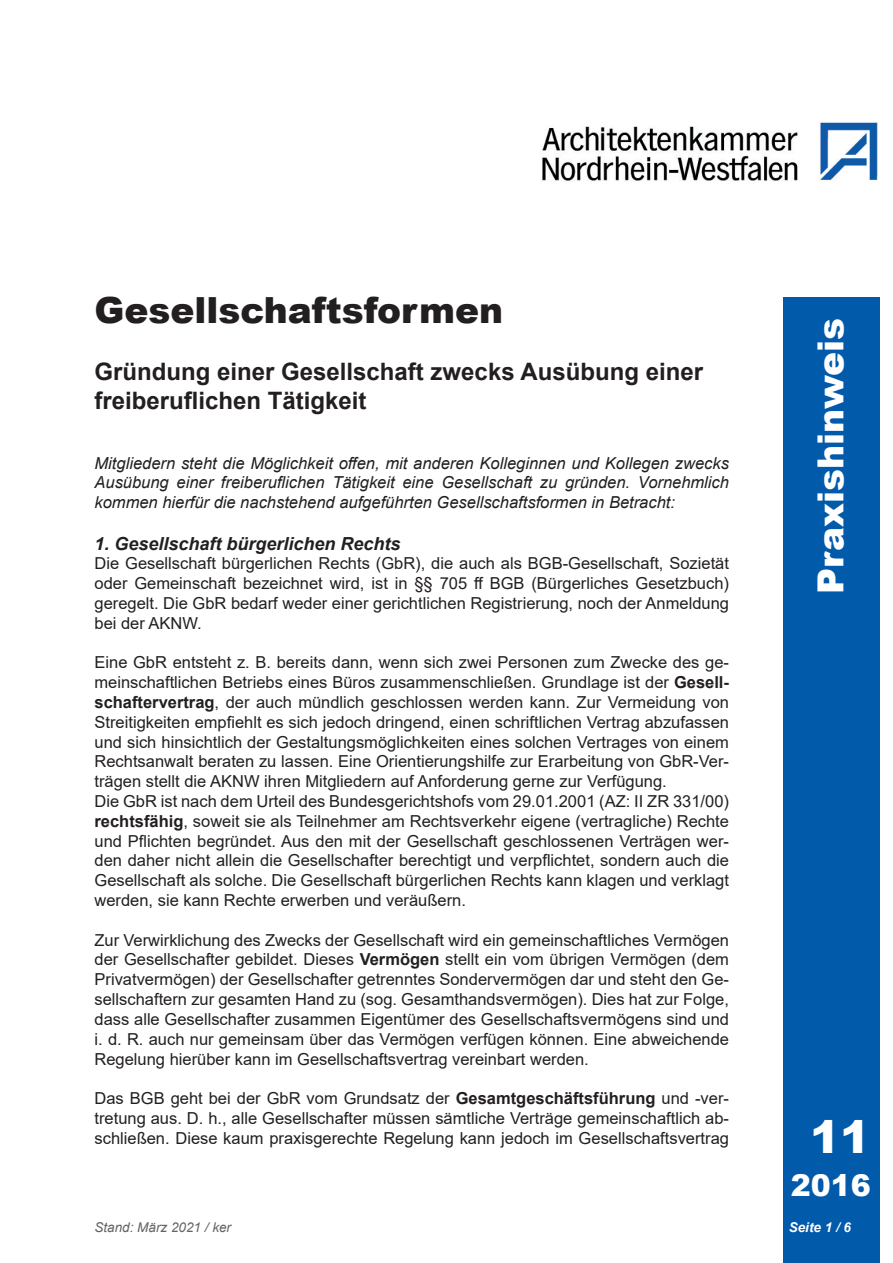
<style>
.page{position:relative;width:893px;height:1263px;background:#fff}
.page>*{position:absolute;margin:0;border:0;box-sizing:border-box;transform-origin:0 0}
.Zahl{font:900 45px "Arial";color:#fff}
.Überschrift{font:900 36px "Arial";color:#231f20}
.Praxishinweis__Balke{font:900 36px "Arial";color:#fff}
.Nummer_klein{font:900 30px "Arial";color:#fff}
.Unterüberschrift{font:700 24px/28.8px "Arial";color:#231f20}
.Zwischenüberschrift{font:italic 700 18px "Arial";color:#231f20}
.Fließtext{font:16.5px/19.8px "Arial";color:#231f20;text-align:justify}
.Einleitung{font:italic 16.5px/19.8px "Arial";color:#231f20;text-align:justify}
.Fußnote{font:italic 13.5px "Arial";color:#636366}
.Seitenzahl{font:italic 700 13.5px "Arial";color:#fff}
.s1{font-weight:700}
</style>
<div class="page">
<div style="left:783px;top:297px;width:96px;height:966px;background:#015aaa"></div>
<img style="left:542px;top:122px;width:336px;height:59px">
<p class="Überschrift" style="left:94px;top:284px;width:410px">Gesellschaftsformen</p>
<p class="Unterüberschrift" style="left:94px;top:358px;width:610px">Gründung einer Gesellschaft zwecks Ausübung einer freiberuflichen Tätigkeit</p>
<p class="Einleitung" style="left:94px;top:453px;width:636px">Mitgliedern steht die Möglichkeit offen, mit anderen Kolleginnen und Kollegen zwecks Ausübung einer freiberuflichen Tätigkeit eine Gesellschaft zu gründen. Vornehmlich kommen hierfür die nachstehend aufgeführten Gesellschaftsformen in Betracht:</p>
<p class="Zwischenüberschrift" style="left:94px;top:531px;width:308px">1. Gesellschaft bürgerlichen Rechts</p>
<p class="Fließtext" style="left:94px;top:554px;width:636px">Die Gesellschaft bürgerlichen Rechts (GbR), die auch als BGB-Gesellschaft, Sozietät oder Gemeinschaft bezeichnet wird, ist in §§ 705 ff BGB (Bürgerliches Gesetzbuch) geregelt. Die GbR bedarf weder einer gerichtlichen Registrierung, noch der Anmeldung bei der AKNW.</p>
<p class="Fließtext" style="left:94px;top:653px;width:636px">Eine GbR entsteht z. B. bereits dann, wenn sich zwei Personen zum Zwecke des ge&shy;meinschaftlichen Betriebs eines Büros zusammenschließen. Grundlage ist der <span class="s1">Gesell&shy;schaftervertrag</span>, der auch mündlich geschlossen werden kann. Zur Vermeidung von Streitigkeiten empfiehlt es sich jedoch dringend, einen schriftlichen Vertrag abzufassen und sich hinsichtlich der Gestaltungsmöglichkeiten eines solchen Vertrages von einem Rechtsanwalt beraten zu lassen. Eine Orientierungshilfe zur Erarbeitung von GbR-Ver&shy;trägen stellt die AKNW ihren Mitgliedern auf Anforderung gerne zur Verfügung.</p>
<p class="Fließtext" style="left:94px;top:791px;width:636px">Die GbR ist nach dem Urteil des Bundesgerichtshofs vom 29.01.2001 (AZ: II ZR 331/00) <span class="s1">rechtsfähig</span>, soweit sie als Teilnehmer am Rechtsverkehr eigene (vertragliche) Rechte und Pflichten begründet. Aus den mit der Gesellschaft geschlossenen Verträgen wer&shy;den daher nicht allein die Gesellschafter berechtigt und verpflichtet, sondern auch die Gesellschaft als solche. Die Gesellschaft bürgerlichen Rechts kann klagen und verklagt werden, sie kann Rechte erwerben und veräußern.</p>
<p class="Fließtext" style="left:94px;top:930px;width:636px">Zur Verwirklichung des Zwecks der Gesellschaft wird ein gemeinschaftliches Vermögen der Gesellschafter gebildet. Dieses <span class="s1">Vermögen</span> stellt ein vom übrigen Vermögen (dem Privatvermögen) der Gesellschafter getrenntes Sondervermögen dar und steht den Ge&shy;sellschaftern zur gesamten Hand zu (sog. Gesamthandsvermögen). Dies hat zur Folge, dass alle Gesellschafter zusammen Eigentümer des Gesellschaftsvermögens sind und i. d. R. auch nur gemeinsam über das Vermögen verfügen können. Eine abweichende Regelung hierüber kann im Gesellschaftsvertrag vereinbart werden.</p>
<p class="Fließtext" style="left:94px;top:1088px;width:636px">Das BGB geht bei der GbR vom Grundsatz der <span class="s1">Gesamtgeschäftsführung</span> und -ver&shy;tretung aus. D. h., alle Gesellschafter müssen sämtliche Verträge gemeinschaftlich ab&shy;schließen. Diese kaum praxisgerechte Regelung kann jedoch im Gesellschaftsvertrag</p>
<p class="Praxishinweis__Balke" style="left:805px;top:594px;width:278px;rotate:-90deg">Praxishinweis</p>
<p class="Zahl" style="left:810px;top:1104px;width:62px">11</p>
<p class="Nummer_klein" style="left:791px;top:1163px;width:82px">2016</p>
<p class="Fußnote" style="left:94px;top:1218px;width:138px">Stand: März 2021 / ker</p>
<p class="Seitenzahl" style="left:789px;top:1218px;width:64px">Seite 1 / 6</p>
</div>
